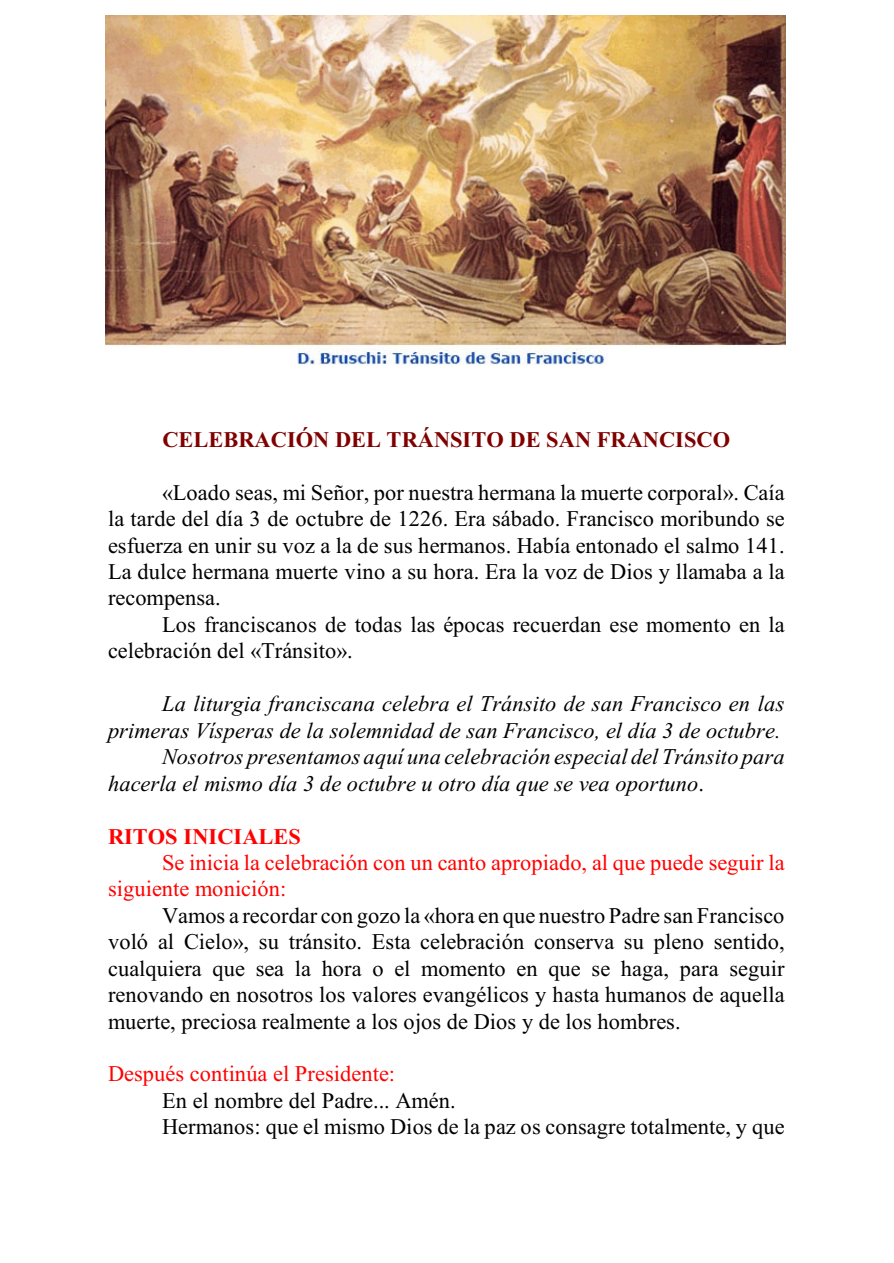
<style>
.page{position:relative;width:894px;height:1263px;background:#fff}
.page>*{position:absolute;margin:0;border:0;box-sizing:border-box;transform-origin:0 0}
.t1{font:22.35px/26.4px "Times New Roman";letter-spacing:.005em;color:#000;text-align:justify}
.t2{font:italic 22.35px "Times New Roman";letter-spacing:.005em;color:#000}
.t3{font:22.35px/26.4px "Times New Roman";letter-spacing:.005em;color:#f00}
.t4{font:700 22.35px "Times New Roman";letter-spacing:.005em;color:#800000}
.t5{font:700 22.35px "Times New Roman";color:#f00}
.s1{font-style:normal}
</style>
<div class="page">
<img style="left:106px;top:15px;width:680px;height:350px">
<p class="t4" style="left:162px;top:432px;width:569px">CELEBRACIÓN DEL TRÁNSITO DE SAN FRANCISCO</p>
<p class="t1" style="left:108px;top:481px;width:678px;text-indent:54px">«Loado seas, mi Señor, por nuestra hermana la muerte corporal». Caía la tarde del día 3 de octubre de 1226. Era sábado. Francisco moribundo se esfuerza en unir su voz a la de sus hermanos. Había entonado el salmo 141.<br>La dulce hermana muerte vino a su hora. Era la voz de Dios y llamaba a la recompensa.</p>
<p class="t1" style="left:108px;top:613px;width:678px;text-indent:54px">Los franciscanos de todas las épocas recuerdan ese momento en la celebración del «Tránsito».</p>
<p class="t2" style="left:162px;top:696px;width:624px">La liturgia franciscana celebra el Tránsito de san Francisco en las</p>
<p class="t2" style="left:108px;top:722px;width:674px">primeras Vísperas de la solemnidad de san Francisco, el día 3 de octubre.</p>
<p class="t2" style="left:162px;top:749px;width:624px">Nosotros presentamos aquí una celebración especial del Tránsito para</p>
<p class="t2" style="left:108px;top:775px;width:598px">hacerla el mismo día 3 de octubre u otro día que se vea oportuno<span class="s1">.</span></p>
<p class="t5" style="left:108px;top:829px;width:194px">RITOS INICIALES</p>
<p class="t3" style="left:108px;top:851px;width:678px;text-indent:54px">Se inicia la celebración con un canto apropiado, al que puede seguir la siguiente monición:</p>
<p class="t1" style="left:108px;top:904px;width:678px;text-indent:54px">Vamos a recordar con gozo la «hora en que nuestro Padre san Francisco voló al Cielo», su tránsito. Esta celebración conserva su pleno sentido, cualquiera que sea la hora o el momento en que se haga, para seguir renovando en nosotros los valores evangélicos y hasta humanos de aquella muerte, preciosa realmente a los ojos de Dios y de los hombres.</p>
<p class="t3" style="left:108px;top:1063px;width:289px">Después continúa el Presidente:</p>
<p class="t1" style="left:162px;top:1089px;width:624px">En el nombre del Padre... Amén.<br>Hermanos: que el mismo Dios de la paz os consagre totalmente, y que</p>
</div>
